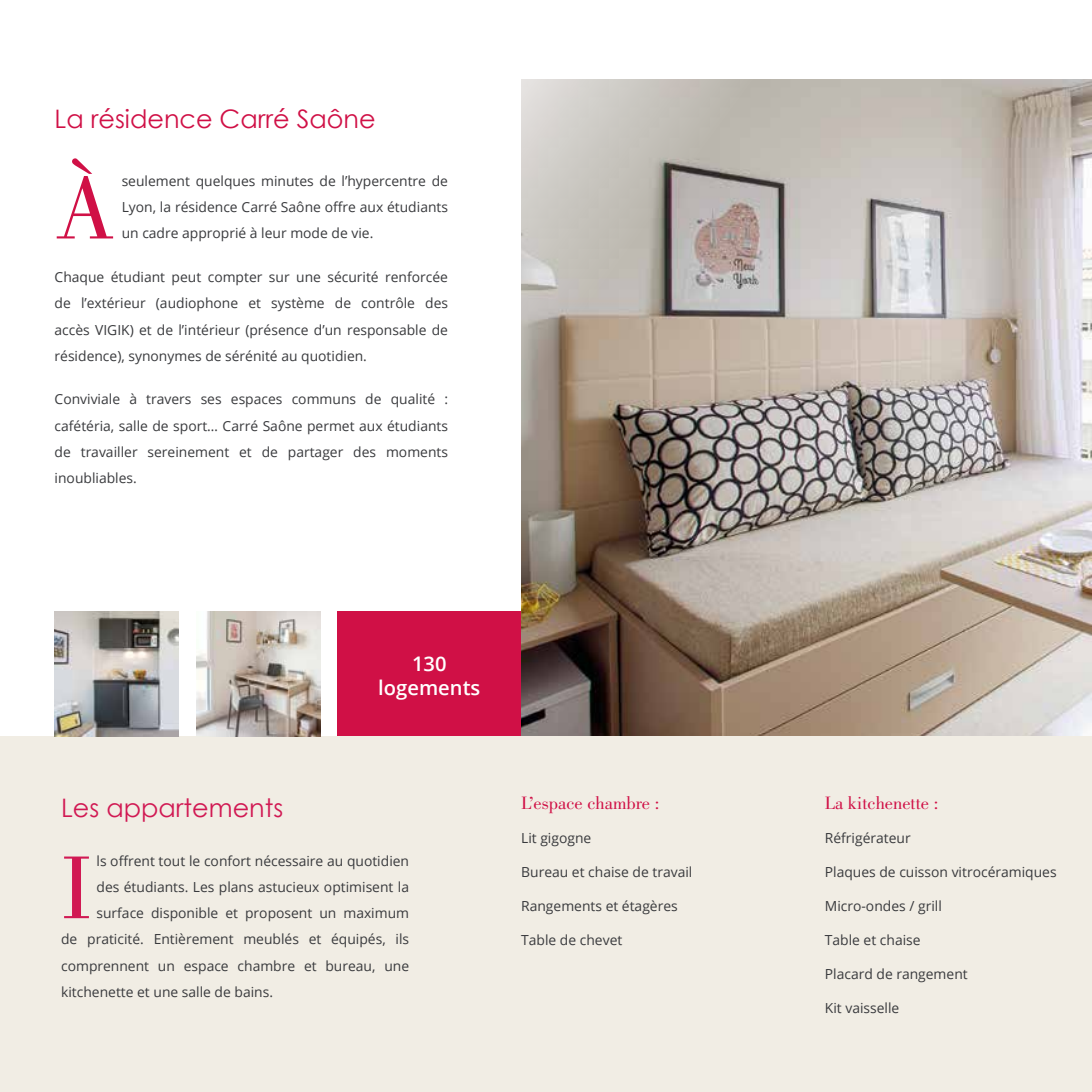
<style>
.page{position:relative;width:1092px;height:1092px;background:#fff}
.page>*{position:absolute;margin:0;border:0;box-sizing:border-box;transform-origin:0 0}
.t1{font:92.23px "Bodoni";color:#d01046}
.t2{font:92.23px "Bodoni";color:#d11953}
.t3{font:25.38px "Century Gothic";color:#d01046}
.t4{font:25.38px "Century Gothic";color:#d11953}
.t5{font:600 20.12px/24.2px "Open Sans";color:#fff;text-align:center}
.t6{font:18.55px "Bodoni";color:#d01046}
.t7{font:13.83px/26.2px "Open Sans";color:#393a3d;text-align:justify}
</style>
<div class="page">
<div style="left:0;top:736px;width:1091px;height:355px;background:#f1ede4"></div>
<div style="left:337px;top:611px;width:184px;height:125px;background:#d01046"></div>
<img style="left:196px;top:611px;width:124px;height:125px">
<img style="left:55px;top:611px;width:124px;height:125px">
<img style="left:521px;top:79px;width:570px;height:656px">
<h2 class="t3" style="left:55px;top:104px;width:322px">La résidence Carré Saône</h2>
<h1 class="t1" style="left:55px;top:157px;width:63px">À</h1>
<p class="t7" style="left:122px;top:167px;width:328px">seulement quelques minutes de l’hypercentre de Lyon, la résidence Carré Saône offre aux étudiants un cadre approprié à leur mode de vie.</p>
<p class="t7" style="left:55px;top:263px;width:395px">Chaque étudiant peut compter sur une sécurité renforcée de l’extérieur (audiophone et système de contrôle des accès VIGIK) et de l’intérieur (présence d’un responsable de résidence), synonymes de sérénité au quotidien.</p>
<p class="t7" style="left:55px;top:386px;width:395px">Conviviale à travers ses espaces communs de qualité : cafétéria, salle de sport… Carré Saône permet aux étudiants de travailler sereinement et de partager des moments inoubliables.</p>
<h3 class="t5" style="left:378px;top:650px;width:104px">130 logements</h3>
<h2 class="t4" style="left:61px;top:792px;width:224px">Les appartements</h2>
<h1 class="t2" style="left:61px;top:836px;width:32px">I</h1>
<p class="t7" style="left:96px;top:847px;width:314px">ls offrent tout le confort nécessaire au quotidien</p>
<p class="t7" style="left:96px;top:873px;width:314px">des étudiants. Les plans astucieux optimisent la</p>
<p class="t7" style="left:96px;top:899px;width:314px">surface disponible et proposent un maximum</p>
<p class="t7" style="left:61px;top:925px;width:349px">de praticité. Entièrement meublés et équipés, ils</p>
<p class="t7" style="left:61px;top:952px;width:349px">comprennent un espace chambre et bureau, une</p>
<p class="t7" style="left:61px;top:978px;width:213px">kitchenette et une salle de bains.</p>
<h3 class="t6" style="left:521px;top:792px;width:140px">L’espace chambre :</h3>
<p class="t7" style="left:521px;top:824px;width:72px">Lit gigogne</p>
<p class="t7" style="left:521px;top:858px;width:173px">Bureau et chaise de travail</p>
<p class="t7" style="left:521px;top:892px;width:158px">Rangements et étagères</p>
<p class="t7" style="left:521px;top:926px;width:103px">Table de chevet</p>
<h3 class="t6" style="left:824px;top:792px;width:115px">La kitchenette :</h3>
<p class="t7" style="left:824px;top:824px;width:87px">Réfrigérateur</p>
<p class="t7" style="left:824px;top:858px;width:233px">Plaques de cuisson vitrocéramiques</p>
<p class="t7" style="left:824px;top:892px;width:118px">Micro-ondes / grill</p>
<p class="t7" style="left:824px;top:926px;width:97px">Table et chaise</p>
<p class="t7" style="left:824px;top:960px;width:144px">Placard de rangement</p>
<p class="t7" style="left:824px;top:994px;width:76px">Kit vaisselle</p>
</div>
